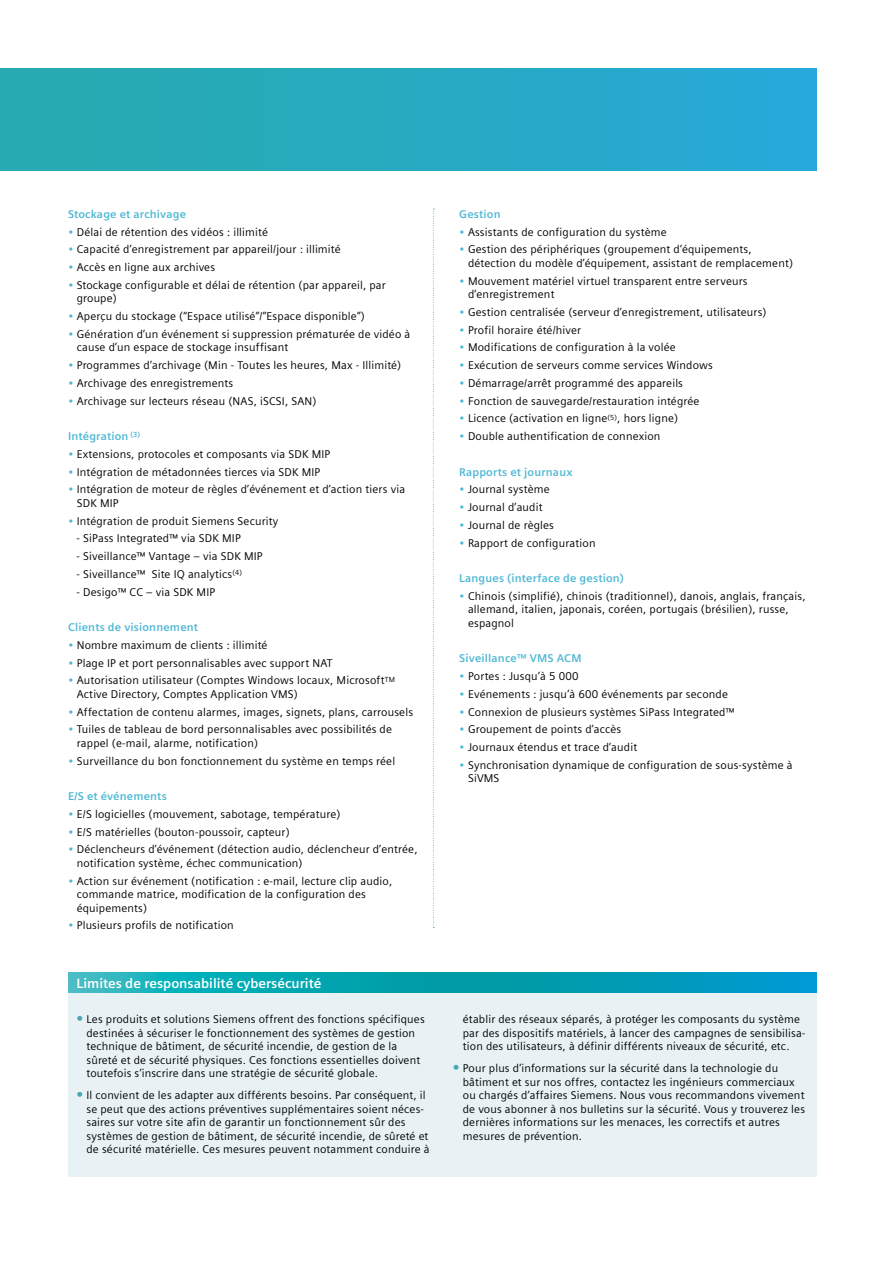
<style>
.page{position:relative;width:893px;height:1263px;background:#fff}
.page>*{position:absolute;margin:0;border:0;box-sizing:border-box;transform-origin:0 0}
.t1{font:700 13.5px "Siemens Sans";color:#fff}
.t2{font:11.25px/13.5px "Siemens Sans";letter-spacing:.015em;color:#000}
.t3{font:700 11.25px "Siemens Sans";letter-spacing:.015em;color:#4eb8d4}
.s1{color:#4eb8d4}
.s2{font-weight:900;font-size:13.5px;color:#46a9b1}
</style>
<div class="page">
<div style="left:0;top:68px;width:816px;height:102px;background:linear-gradient(to right,#27aaac,#27a9d9)"></div>
<svg style="left:433px;top:209px;width:1px;height:719px"></svg>
<div style="left:68px;top:993px;width:748px;height:183px;background:#e8f2f4"></div>
<svg style="left:68px;top:972px;width:748px;height:21px;background:#06a2b6"></svg>
<p class="t3" style="left:68px;top:208px;width:120px">Stockage et archivage</p>
<p class="t2" style="left:68px;top:225px;width:201px"><span class="s1">•</span> Délai de rétention des vidéos : illimité</p>
<p class="t2" style="left:68px;top:243px;width:274px"><span class="s1">•</span> Capacité d’enregistrement par appareil/jour : illimité</p>
<p class="t2" style="left:68px;top:260px;width:149px"><span class="s1">•</span> Accès en ligne aux archives</p>
<p class="t2" style="left:77px;top:278px;width:311px;text-indent:-9px"><span class="s1">•</span> Stockage configurable et délai de rétention (par appareil, par groupe)</p>
<p class="t2" style="left:68px;top:309px;width:298px"><span class="s1">•</span> Aperçu du stockage (“Espace utilisé”/”Espace disponible”)</p>
<p class="t2" style="left:77px;top:327px;width:335px;text-indent:-9px"><span class="s1">•</span> Génération d’un événement si suppression prématurée de vidéo à cause d’un espace de stockage insuffisant</p>
<p class="t2" style="left:68px;top:358px;width:335px"><span class="s1">•</span> Programmes d’archivage (Min - Toutes les heures, Max - Illimité)</p>
<p class="t2" style="left:68px;top:376px;width:167px"><span class="s1">•</span> Archivage des enregistrements</p>
<p class="t2" style="left:68px;top:394px;width:250px"><span class="s1">•</span> Archivage sur lecteurs réseau (NAS, iSCSI, SAN)</p>
<p class="t3" style="left:68px;top:430px;width:74px">Intégration <sup>(3)</sup></p>
<p class="t2" style="left:68px;top:447px;width:264px"><span class="s1">•</span> Extensions, protocoles et composants via SDK MIP</p>
<p class="t2" style="left:68px;top:465px;width:254px"><span class="s1">•</span> Intégration de métadonnées tierces via SDK MIP</p>
<p class="t2" style="left:77px;top:483px;width:330px;text-indent:-9px"><span class="s1">•</span> Intégration de moteur de règles d’événement et d’action tiers via<br>SDK MIP</p>
<p class="t2" style="left:68px;top:514px;width:212px"><span class="s1">•</span> Intégration de produit Siemens Security</p>
<p class="t2" style="left:77px;top:532px;width:166px">- SiPass Integrated™ via SDK MIP</p>
<p class="t2" style="left:77px;top:549px;width:188px">- Siveillance™ Vantage – via SDK MIP</p>
<p class="t2" style="left:77px;top:567px;width:167px">- Siveillance™ Site IQ analytics<sup>(4)</sup></p>
<p class="t2" style="left:77px;top:585px;width:140px">- Desigo™ CC – via SDK MIP</p>
<p class="t3" style="left:68px;top:621px;width:132px">Clients de visionnement</p>
<p class="t2" style="left:68px;top:638px;width:201px"><span class="s1">•</span> Nombre maximum de clients : illimité</p>
<p class="t2" style="left:68px;top:656px;width:266px"><span class="s1">•</span> Plage IP et port personnalisables avec support NAT</p>
<p class="t2" style="left:77px;top:674px;width:320px;text-indent:-9px"><span class="s1">•</span> Autorisation utilisateur (Comptes Windows locaux, Microsoft<sup>TM<br></sup>Active Directory, Comptes Application VMS)</p>
<p class="t2" style="left:68px;top:705px;width:347px"><span class="s1">•</span> Affectation de contenu alarmes, images, signets, plans, carrousels</p>
<p class="t2" style="left:77px;top:723px;width:317px;text-indent:-9px"><span class="s1">•</span> Tuiles de tableau de bord personnalisables avec possibilités de rappel (e-mail, alarme, notification)</p>
<p class="t2" style="left:68px;top:754px;width:329px"><span class="s1">•</span> Surveillance du bon fonctionnement du système en temps réel</p>
<p class="t3" style="left:68px;top:790px;width:100px">E/S et événements</p>
<p class="t2" style="left:68px;top:807px;width:274px"><span class="s1">•</span> E/S logicielles (mouvement, sabotage, température)</p>
<p class="t2" style="left:68px;top:825px;width:223px"><span class="s1">•</span> E/S matérielles (bouton-poussoir, capteur)</p>
<p class="t2" style="left:77px;top:843px;width:342px;text-indent:-9px"><span class="s1">•</span> Déclencheurs d’événement (détection audio, déclencheur d’entrée, notification système, échec communication)</p>
<p class="t2" style="left:77px;top:874px;width:317px;text-indent:-9px"><span class="s1">•</span> Action sur événement (notification : e-mail, lecture clip audio, commande matrice, modification de la configuration des équipements)</p>
<p class="t2" style="left:68px;top:919px;width:167px"><span class="s1">•</span> Plusieurs profils de notification</p>
<p class="t1" style="left:77px;top:975px;width:246px">Limites de responsabilité cybersécurité</p>
<p class="t2" style="left:86px;top:1013px;width:340px;text-indent:-10px"><span class="s2">•</span> Les produits et solutions Siemens offrent des fonctions spécifiques destinées à sécuriser le fonctionnement des systèmes de gestion technique de bâtiment, de sécurité incendie, de gestion de la sûreté et de sécurité physiques. Ces fonctions essentielles doivent toutefois s’inscrire dans une stratégie de sécurité globale.</p>
<p class="t2" style="left:86px;top:1089px;width:345px;text-indent:-10px"><span class="s2">•</span> Il convient de les adapter aux différents besoins. Par conséquent, il se peut que des actions préventives supplémentaires soient néces&shy;saires sur votre site afin de garantir un fonctionnement sûr des systèmes de gestion de bâtiment, de sécurité incendie, de sûreté et de sécurité matérielle. Ces mesures peuvent notamment conduire à</p>
<p class="t3" style="left:459px;top:208px;width:43px">Gestion</p>
<p class="t2" style="left:459px;top:225px;width:209px"><span class="s1">•</span> Assistants de configuration du système</p>
<p class="t2" style="left:468px;top:243px;width:327px;text-indent:-9px"><span class="s1">•</span> Gestion des périphériques (groupement d’équipements, détection du modèle d’équipement, assistant de remplacement)</p>
<p class="t2" style="left:468px;top:274px;width:281px;text-indent:-9px"><span class="s1">•</span> Mouvement matériel virtuel transparent entre serveurs d’enregistrement</p>
<p class="t2" style="left:459px;top:305px;width:309px"><span class="s1">•</span> Gestion centralisée (serveur d’enregistrement, utilisateurs)</p>
<p class="t2" style="left:459px;top:323px;width:123px"><span class="s1">•</span> Profil horaire été/hiver</p>
<p class="t2" style="left:459px;top:341px;width:218px"><span class="s1">•</span> Modifications de configuration à la volée</p>
<p class="t2" style="left:459px;top:358px;width:255px"><span class="s1">•</span> Exécution de serveurs comme services Windows</p>
<p class="t2" style="left:459px;top:376px;width:225px"><span class="s1">•</span> Démarrage/arrêt programmé des appareils</p>
<p class="t2" style="left:459px;top:394px;width:242px"><span class="s1">•</span> Fonction de sauvegarde/restauration intégrée</p>
<p class="t2" style="left:459px;top:412px;width:221px"><span class="s1">•</span> Licence (activation en ligne<sup>(5)</sup>, hors ligne)</p>
<p class="t2" style="left:459px;top:429px;width:203px"><span class="s1">•</span> Double authentification de connexion</p>
<p class="t3" style="left:459px;top:465px;width:115px">Rapports et journaux</p>
<p class="t2" style="left:459px;top:483px;width:92px"><span class="s1">•</span> Journal système</p>
<p class="t2" style="left:459px;top:500px;width:85px"><span class="s1">•</span> Journal d’audit</p>
<p class="t2" style="left:459px;top:518px;width:96px"><span class="s1">•</span> Journal de règles</p>
<p class="t2" style="left:459px;top:536px;width:138px"><span class="s1">•</span> Rapport de configuration</p>
<p class="t3" style="left:459px;top:572px;width:166px">Langues (interface de gestion)</p>
<p class="t2" style="left:468px;top:589px;width:339px;text-indent:-9px"><span class="s1">•</span> Chinois (simplifié), chinois (traditionnel), danois, anglais, français, allemand, italien, japonais, coréen, portugais (brésilien), russe, espagnol</p>
<p class="t3" style="left:459px;top:652px;width:124px">Siveillance™ VMS ACM</p>
<p class="t2" style="left:459px;top:669px;width:121px"><span class="s1">•</span> Portes : Jusqu’à 5 000</p>
<p class="t2" style="left:459px;top:687px;width:270px"><span class="s1">•</span> Evénements : jusqu’à 600 événements par seconde</p>
<p class="t2" style="left:459px;top:705px;width:277px"><span class="s1">•</span> Connexion de plusieurs systèmes SiPass Integrated™</p>
<p class="t2" style="left:459px;top:723px;width:164px"><span class="s1">•</span> Groupement de points d’accès</p>
<p class="t2" style="left:459px;top:741px;width:179px"><span class="s1">•</span> Journaux étendus et trace d’audit</p>
<p class="t2" style="left:468px;top:758px;width:326px;text-indent:-9px"><span class="s1">•</span> Synchronisation dynamique de configuration de sous-système à<br>SiVMS</p>
<p class="t2" style="left:463px;top:1013px;width:344px">établir des réseaux séparés, à protéger les composants du système par des dispositifs matériels, à lancer des campagnes de sensibilisa&shy;tion des utilisateurs, à définir différents niveaux de sécurité, etc.</p>
<p class="t2" style="left:463px;top:1062px;width:344px;text-indent:-10px"><span class="s2">•</span> Pour plus d’informations sur la sécurité dans la technologie du bâtiment et sur nos offres, contactez les ingénieurs commerciaux ou chargés d’affaires Siemens. Nous vous recommandons vivement de vous abonner à nos bulletins sur la sécurité. Vous y trouverez les dernières informations sur les menaces, les correctifs et autres mesures de prévention.</p>
</div>
